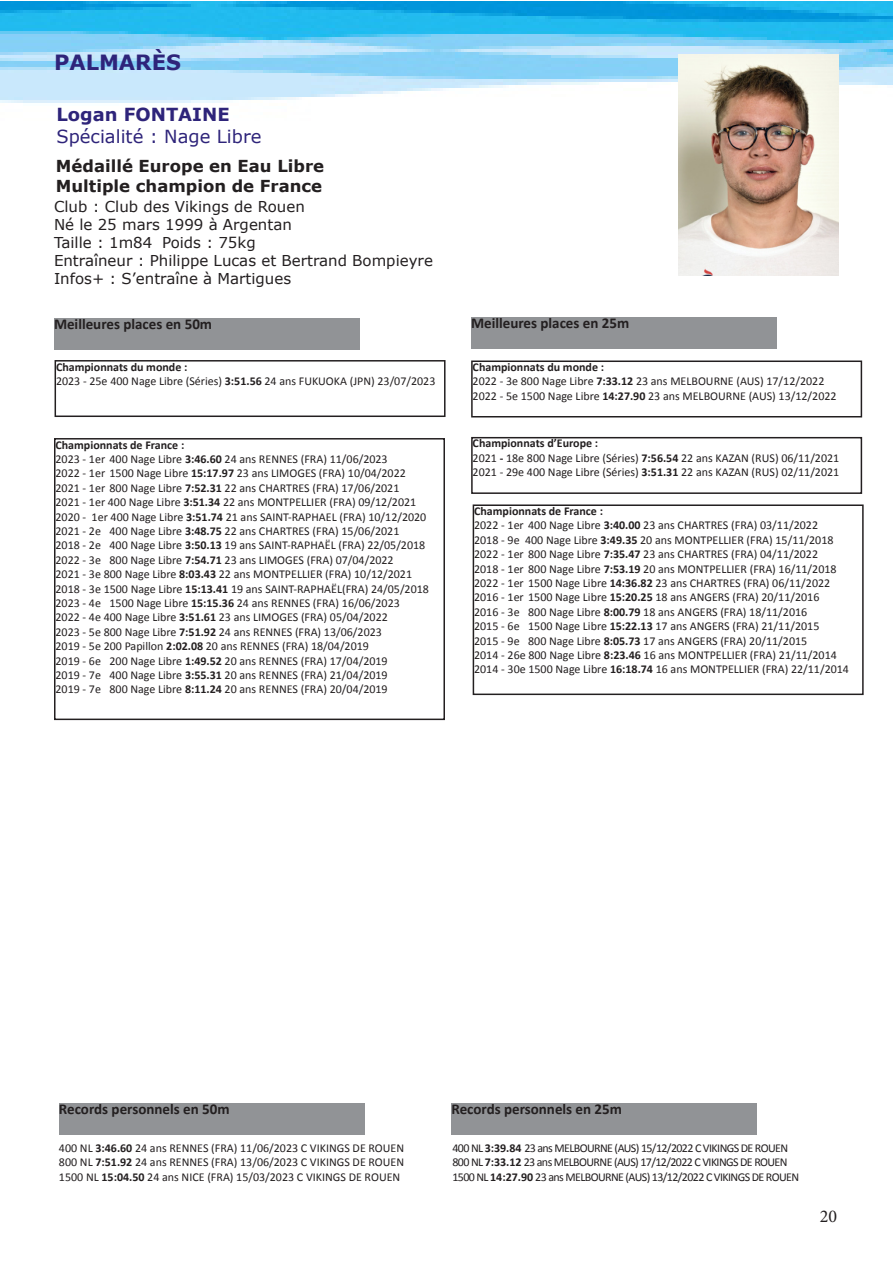
<style>
.page{position:relative;width:893px;height:1263px;background:#fff}
.page>*{position:absolute;margin:0;border:0;box-sizing:border-box;transform-origin:0 0}
.t1{font:700 21px "Verdana";color:#2e247a}
.t2{font:18px "Verdana";color:#2e247a}
.t3{font:700 18px "Verdana";color:#2e247a}
.t4{font:18px "Minion Pro";color:#231f20}
.t5{font:700 16.5px "Verdana";color:#231f20}
.t6{font:15px "Verdana";color:#231f20}
.t7{font:700 15px "Calibri";color:#231f20}
.t8{font:12px/14.4px "Calibri";color:#231f20}
.t9{font:12px "Calibri";letter-spacing:-.05em;color:#231f20}
.t10{font:700 12px "Calibri";color:#231f20}
.s1{font-weight:700}
</style>
<div class="page">
<img style="left:0;top:1px;width:893px;height:720px">
<div style="left:54px;top:438px;width:391px;height:282px;border:2px solid #231f20"></div>
<div style="left:54px;top:318px;width:306px;height:32px;background:#919396"></div>
<div style="left:471px;top:317px;width:306px;height:31px;background:#919396"></div>
<div style="left:473px;top:504px;width:391px;height:191px;border:2px solid #231f20"></div>
<div style="left:59px;top:1103px;width:306px;height:32px;background:#919396"></div>
<div style="left:451px;top:1103px;width:306px;height:32px;background:#919396"></div>
<div style="left:471px;top:437px;width:391px;height:57px;border:2px solid #231f20"></div>
<img style="left:678px;top:54px;width:160px;height:221px">
<div style="left:471px;top:360px;width:391px;height:57px;border:2px solid #231f20"></div>
<div style="left:55px;top:360px;width:391px;height:57px;border:2px solid #231f20"></div>
<p class="t1" style="left:54px;top:49px;width:128px">PALMARÈS</p>
<p class="t3" style="left:56px;top:103px;width:175px">Logan FONTAINE</p>
<p class="t2" style="left:56px;top:125px;width:207px">Spécialité : Nage Libre</p>
<p class="t5" style="left:56px;top:155px;width:270px">Médaillé Europe en Eau Libre</p>
<p class="t5" style="left:56px;top:175px;width:268px">Multiple champion de France</p>
<p class="t6" style="left:54px;top:197px;width:252px">Club : Club des Vikings de Rouen</p>
<p class="t6" style="left:54px;top:215px;width:239px">Né le 25 mars 1999 à Argentan</p>
<p class="t6" style="left:54px;top:233px;width:203px">Taille : 1m84 Poids : 75kg</p>
<p class="t6" style="left:54px;top:251px;width:380px">Entraîneur : Philippe Lucas et Bertrand Bompieyre</p>
<p class="t6" style="left:54px;top:269px;width:239px">Infos+ : S’entraîne à Martigues</p>
<p class="t7" style="left:54px;top:314px;width:160px">Meilleures places en 50m</p>
<p class="t7" style="left:471px;top:312px;width:160px">Meilleures places en 25m</p>
<p class="t10" style="left:56px;top:358px;width:133px">Championnats du monde :</p>
<p class="t8" style="left:56px;top:373px;width:381px">2023 - 25e 400 Nage Libre (Séries) <span class="s1">3:51.56</span> 24 ans FUKUOKA (JPN) 23/07/2023</p>
<p class="t10" style="left:56px;top:436px;width:130px">Championnats de France :</p>
<p class="t8" style="left:56px;top:451px;width:334px">2023 - 1er 400 Nage Libre <span class="s1">3:46.60</span> 24 ans RENNES (FRA) 11/06/2023</p>
<p class="t8" style="left:56px;top:466px;width:352px">2022 - 1er 1500 Nage Libre <span class="s1">15:17.97</span> 23 ans LIMOGES (FRA) 10/04/2022</p>
<p class="t8" style="left:56px;top:480px;width:345px">2021 - 1er 800 Nage Libre <span class="s1">7:52.31</span> 22 ans CHARTRES (FRA) 17/06/2021</p>
<p class="t8" style="left:56px;top:495px;width:362px">2021 - 1er 400 Nage Libre <span class="s1">3:51.34</span> 22 ans MONTPELLIER (FRA) 09/12/2021</p>
<p class="t8" style="left:56px;top:509px;width:372px">2020 - 1er 400 Nage Libre <span class="s1">3:51.74</span> 21 ans SAINT-RAPHAEL (FRA) 10/12/2020</p>
<p class="t8" style="left:56px;top:523px;width:345px">2021 - 2e 400 Nage Libre <span class="s1">3:48.75</span> 22 ans CHARTRES (FRA) 15/06/2021</p>
<p class="t8" style="left:56px;top:538px;width:371px">2018 - 2e 400 Nage Libre <span class="s1">3:50.13</span> 19 ans SAINT-RAPHAËL (FRA) 22/05/2018</p>
<p class="t8" style="left:56px;top:552px;width:340px">2022 - 3e 800 Nage Libre <span class="s1">7:54.71</span> 23 ans LIMOGES (FRA) 07/04/2022</p>
<p class="t8" style="left:56px;top:567px;width:358px">2021 - 3e 800 Nage Libre <span class="s1">8:03.43</span> 22 ans MONTPELLIER (FRA) 10/12/2021</p>
<p class="t8" style="left:56px;top:581px;width:375px">2018 - 3e 1500 Nage Libre <span class="s1">15:13.41</span> 19 ans SAINT-RAPHAËL(FRA) 24/05/2018</p>
<p class="t8" style="left:56px;top:595px;width:346px">2023 - 4e 1500 Nage Libre <span class="s1">15:15.36</span> 24 ans RENNES (FRA) 16/06/2023</p>
<p class="t8" style="left:56px;top:610px;width:334px">2022 - 4e 400 Nage Libre <span class="s1">3:51.61</span> 23 ans LIMOGES (FRA) 05/04/2022</p>
<p class="t8" style="left:56px;top:624px;width:328px">2023 - 5e 800 Nage Libre <span class="s1">7:51.92</span> 24 ans RENNES (FRA) 13/06/2023</p>
<p class="t8" style="left:56px;top:639px;width:315px">2019 - 5e 200 Papillon <span class="s1">2:02.08</span> 20 ans RENNES (FRA) 18/04/2019</p>
<p class="t8" style="left:56px;top:653px;width:334px">2019 - 6e 200 Nage Libre <span class="s1">1:49.52</span> 20 ans RENNES (FRA) 17/04/2019</p>
<p class="t8" style="left:56px;top:667px;width:334px">2019 - 7e 400 Nage Libre <span class="s1">3:55.31</span> 20 ans RENNES (FRA) 21/04/2019<br>2019 - 7e 800 Nage Libre <span class="s1">8:11.24</span> 20 ans RENNES (FRA) 20/04/2019</p>
<p class="t10" style="left:473px;top:359px;width:133px">Championnats du monde :</p>
<p class="t8" style="left:473px;top:374px;width:353px">2022 - 3e 800 Nage Libre <span class="s1">7:33.12</span> 23 ans MELBOURNE (AUS) 17/12/2022</p>
<p class="t8" style="left:473px;top:388px;width:365px">2022 - 5e 1500 Nage Libre <span class="s1">14:27.90</span> 23 ans MELBOURNE (AUS) 13/12/2022</p>
<p class="t10" style="left:473px;top:435px;width:127px">Championnats d’Europe :</p>
<p class="t8" style="left:473px;top:450px;width:368px">2021 <span class="s1">-</span> 18e 800 Nage Libre (Séries) <span class="s1">7:56.54</span> 22 ans KAZAN (RUS) 06/11/2021</p>
<p class="t8" style="left:473px;top:465px;width:368px">2021 - 29e 400 Nage Libre (Séries) <span class="s1">3:51.31</span> 22 ans KAZAN (RUS) 02/11/2021</p>
<p class="t10" style="left:474px;top:502px;width:130px">Championnats de France :</p>
<p class="t8" style="left:474px;top:518px;width:345px">2022 - 1er 400 Nage Libre <span class="s1">3:40.00</span> 23 ans CHARTRES (FRA) 03/11/2022</p>
<p class="t8" style="left:474px;top:532px;width:361px">2018 - 9e 400 Nage Libre <span class="s1">3:49.35</span> 20 ans MONTPELLIER (FRA) 15/11/2018</p>
<p class="t8" style="left:474px;top:547px;width:345px">2022 - 1er 800 Nage Libre <span class="s1">7:35.47</span> 23 ans CHARTRES (FRA) 04/11/2022</p>
<p class="t8" style="left:474px;top:561px;width:364px">2018 - 1er 800 Nage Libre <span class="s1">7:53.19</span> 20 ans MONTPELLIER (FRA) 16/11/2018<br>2022 - 1er 1500 Nage Libre <span class="s1">14:36.82</span> 23 ans CHARTRES (FRA) 06/11/2022<br>2016 - 1er 1500 Nage Libre <span class="s1">15:20.25</span> 18 ans ANGERS (FRA) 20/11/2016</p>
<p class="t8" style="left:474px;top:604px;width:335px">2016 - 3e 800 Nage Libre <span class="s1">8:00.79</span> 18 ans ANGERS (FRA) 18/11/2016</p>
<p class="t8" style="left:474px;top:619px;width:347px">2015 - 6e 1500 Nage Libre <span class="s1">15:22.13</span> 17 ans ANGERS (FRA) 21/11/2015</p>
<p class="t8" style="left:474px;top:633px;width:335px">2015 - 9e 800 Nage Libre <span class="s1">8:05.73</span> 17 ans ANGERS (FRA) 20/11/2015</p>
<p class="t8" style="left:474px;top:647px;width:376px">2014 - 26e 800 Nage Libre <span class="s1">8:23.46</span> 16 ans MONTPELLIER (FRA) 21/11/2014<br>2014 - 30e 1500 Nage Libre <span class="s1">16:18.74</span> 16 ans MONTPELLIER (FRA) 22/11/2014</p>
<p class="t7" style="left:59px;top:1099px;width:172px">Records personnels en 50m</p>
<p class="t7" style="left:451px;top:1099px;width:172px">Records personnels en 25m</p>
<p class="t8" style="left:59px;top:1140px;width:347px">400 NL <span class="s1">3:46.60</span> 24 ans RENNES (FRA) 11/06/2023 C VIKINGS DE ROUEN</p>
<p class="t8" style="left:59px;top:1154px;width:347px">800 NL <span class="s1">7:51.92</span> 24 ans RENNES (FRA) 13/06/2023 C VIKINGS DE ROUEN</p>
<p class="t8" style="left:59px;top:1169px;width:343px">1500 NL <span class="s1">15:04.50</span> 24 ans NICE (FRA) 15/03/2023 C VIKINGS DE ROUEN</p>
<p class="t9" style="left:452px;top:1139px;width:337px">400 NL <span class="s1">3:39.84</span> 23 ans MELBOURNE (AUS) 15/12/2022 C VIKINGS DE ROUEN</p>
<p class="t9" style="left:452px;top:1154px;width:337px">800 NL <span class="s1">7:33.12</span> 23 ans MELBOURNE (AUS) 17/12/2022 C VIKINGS DE ROUEN</p>
<p class="t9" style="left:452px;top:1168px;width:348px">1500 NL <span class="s1">14:27.90</span> 23 ans MELBOURNE (AUS) 13/12/2022 C VIKINGS DE ROUEN</p>
<p class="t4" style="left:820px;top:1204px;width:19px">20</p>
</div>
